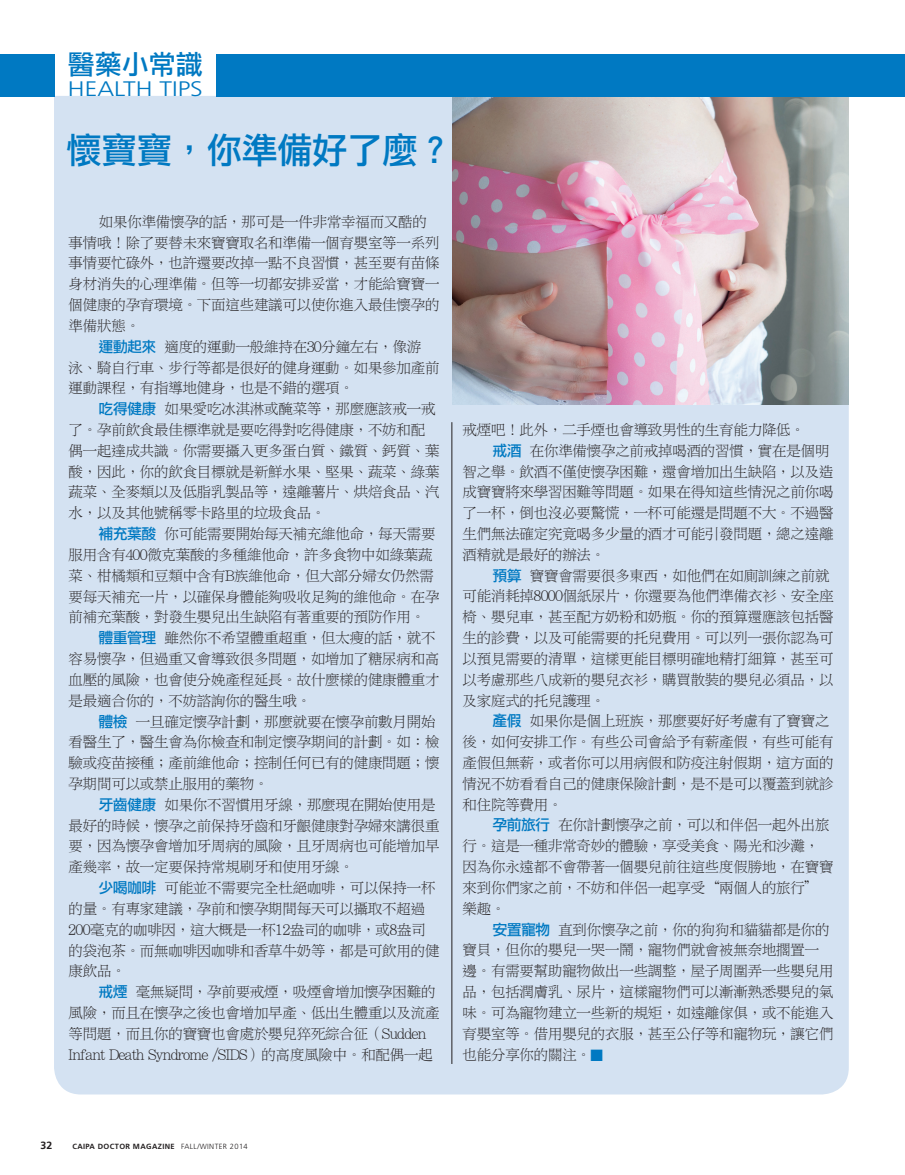
<style>
.page{position:relative;width:905px;height:1175px;background:#fff}
.page>*{position:absolute;margin:0;border:0;box-sizing:border-box;transform-origin:0 0}
.t1{font:36px "Li Hei Pro";letter-spacing:-.025em;color:#0079c2}
.t2{font:27px "Li Hei Pro";color:#0079c2}
.t3{font:300 21px "Frutiger";color:#0079c2;scale:1.2 1}
.CD_7_text{font:15px/20.9px "Li Song Pro";letter-spacing:-.05em;color:#231f20}
.t4{font:700 10.5px "Frutiger";color:#231f20}
.t5{font:700 7.5px "Frutiger";letter-spacing:.05em;color:#231f20}
.s1{font-family:"Li Hei Pro";color:#0079c2}
.s2{color:#0079c2}
.s3{font-weight:300}
</style>
<div class="page">
<div style="left:54px;top:96px;width:794px;height:998px;background:#d4e2f2"></div>
<img style="left:452px;top:96px;width:396px;height:309px">
<div style="left:216px;top:54px;width:688px;height:42px;background:#0079c2"></div>
<div style="left:0;top:54px;width:54px;height:42px;background:#0079c2"></div>
<hr style="left:451px;top:422px;width:1px;height:642px;background:#231f20">
<p class="t2" style="left:68px;top:51px;width:137px">醫藥小常識</p>
<p class="t3" style="left:68px;top:77px;width:114px">HEALTH TIPS</p>
<p class="t1" style="left:66px;top:132px;width:389px">懷寶寶，你準備好了麼？</p>
<p class="CD_7_text" style="left:68px;top:211px;width:373px;text-indent:30px">如果你準備懷孕的話，那可是一件非常幸福而又酷的事情哦！除了要替未來寶寶取名和準備一個育嬰室等一系列事情要忙碌外，也許還要改掉一點不良習慣，甚至要有苗條身材消失的心理準備。但等一切都安排妥當，才能給寶寶一個健康的孕育環境。下面這些建議可以使你進入最佳懷孕的準備狀態。</p>
<p class="CD_7_text" style="left:68px;top:336px;width:373px;text-indent:30px"><span class="s1">運動起來</span> 適度的運動一般維持在30分鐘左右，像游泳、騎自行車、步行等都是很好的健身運動。如果參加產前運動課程，有指導地健身，也是不錯的選項。</p>
<p class="CD_7_text" style="left:68px;top:398px;width:373px;text-indent:30px"><span class="s1">吃得健康</span> 如果愛吃冰淇淋或醃菜等，那麼應該戒一戒了。孕前飲食最佳標準就是要吃得對吃得健康，不妨和配偶一起達成共識。你需要攝入更多蛋白質、鐵質、鈣質、葉酸，因此，你的飲食目標就是新鮮水果、堅果、蔬菜、綠葉蔬菜、全麥類以及低脂乳製品等，遠離薯片、烘焙食品、汽水，以及其他號稱零卡路里的垃圾食品。</p>
<p class="CD_7_text" style="left:68px;top:523px;width:373px;text-indent:30px"><span class="s1">補充葉酸</span> 你可能需要開始每天補充維他命，每天需要服用含有400微克葉酸的多種維他命，許多食物中如綠葉蔬菜、柑橘類和豆類中含有B族維他命，但大部分婦女仍然需要每天補充一片，以確保身體能夠吸收足夠的維他命。在孕前補充葉酸，對發生嬰兒出生缺陷有著重要的預防作用。</p>
<p class="CD_7_text" style="left:68px;top:627px;width:373px;text-indent:30px"><span class="s1">體重管理</span> 雖然你不希望體重超重，但太瘦的話，就不容易懷孕，但過重又會導致很多問題，如增加了糖尿病和高血壓的風險，也會使分娩產程延長。故什麼樣的健康體重才是最適合你的，不妨諮詢你的醫生哦。</p>
<p class="CD_7_text" style="left:68px;top:711px;width:373px;text-indent:30px"><span class="s1">體檢</span> 一旦確定懷孕計劃，那麼就要在懷孕前數月開始看醫生了，醫生會為你檢查和制定懷孕期间的計劃。如：檢驗或疫苗接種；產前維他命；控制任何已有的健康問題；懷孕期間可以或禁止服用的藥物。</p>
<p class="CD_7_text" style="left:68px;top:794px;width:373px;text-indent:30px"><span class="s1">牙齒健康</span> 如果你不習慣用牙線，那麼現在開始使用是最好的時候，懷孕之前保持牙齒和牙齦健康對孕婦來講很重要，因為懷孕會增加牙周病的風險，且牙周病也可能增加早產幾率，故一定要保持常規刷牙和使用牙線。</p>
<p class="CD_7_text" style="left:68px;top:877px;width:373px;text-indent:30px"><span class="s1">少喝咖啡</span> 可能並不需要完全杜絕咖啡，可以保持一杯的量。有專家建議，孕前和懷孕期間每天可以攝取不超過<br>200毫克的咖啡因，這大概是一杯12盎司的咖啡，或8盎司的袋泡茶。而無咖啡因咖啡和香草牛奶等，都是可飲用的健康飲品。</p>
<p class="CD_7_text" style="left:68px;top:981px;width:373px;text-indent:30px"><span class="s1">戒煙</span> 毫無疑問，孕前要戒煙，吸煙會增加懷孕困難的風險，而且在懷孕之後也會增加早產、低出生體重以及流產等問題，而且你的寶寶也會處於嬰兒猝死綜合征（Sudden Infant Death Syndrome /SIDS）的高度風險中。和配偶一起</p>
<p class="CD_7_text" style="left:462px;top:419px;width:344px">戒煙吧！此外，二手煙也會導致男性的生育能力降低。</p>
<p class="CD_7_text" style="left:462px;top:440px;width:373px;text-indent:30px"><span class="s1">戒酒</span> 在你準備懷孕之前戒掉喝酒的習慣，實在是個明智之舉。飲酒不僅使懷孕困難，還會增加出生缺陷，以及造成寶寶將來學習困難等問題。如果在得知這些情況之前你喝了一杯，倒也沒必要驚慌，一杯可能還是問題不大。不過醫生們無法確定究竟喝多少量的酒才可能引發問題，總之遠離酒精就是最好的辦法。</p>
<p class="CD_7_text" style="left:462px;top:565px;width:373px;text-indent:30px"><span class="s1">預算</span> 寶寶會需要很多東西，如他們在如廁訓練之前就可能消耗掉8000個紙尿片，你還要為他們準備衣衫、安全座椅、嬰兒車，甚至配方奶粉和奶瓶。你的預算還應該包括醫生的診費，以及可能需要的托兒費用。可以列一張你認為可以預見需要的清單，這樣更能目標明確地精打細算，甚至可以考慮那些八成新的嬰兒衣衫，購買散裝的嬰兒必須品，以及家庭式的托兒護理。</p>
<p class="CD_7_text" style="left:462px;top:710px;width:373px;text-indent:30px"><span class="s1">產假</span> 如果你是個上班族，那麼要好好考慮有了寶寶之後，如何安排工作。有些公司會給予有薪產假，有些可能有產假但無薪，或者你可以用病假和防疫注射假期，這方面的情況不妨看看自己的健康保險計劃，是不是可以覆蓋到就診和住院等費用。</p>
<p class="CD_7_text" style="left:462px;top:815px;width:373px;text-indent:30px"><span class="s1">孕前旅行</span> 在你計劃懷孕之前，可以和伴侶一起外出旅行。這是一種非常奇妙的體驗，享受美食、陽光和沙灘，因為你永遠都不會帶著一個嬰兒前往這些度假勝地，在寶寶來到你們家之前，不妨和伴侶一起享受“兩個人的旅行”樂趣。</p>
<p class="CD_7_text" style="left:462px;top:919px;width:373px;text-indent:30px"><span class="s1">安置寵物</span> 直到你懷孕之前，你的狗狗和貓貓都是你的寶貝，但你的嬰兒一哭一鬧，寵物們就會被無奈地擱置一邊。有需要幫助寵物做出一些調整，屋子周圍弄一些嬰兒用品，包括潤膚乳、尿片，這樣寵物們可以漸漸熟悉嬰兒的氣味。可為寵物建立一些新的規矩，如遠離傢俱，或不能進入育嬰室等。借用嬰兒的衣服，甚至公仔等和寵物玩，讓它們也能分享你的關注。<span class="s2">■</span></p>
<p class="t4" style="left:40px;top:1139px;width:13px">32</p>
<p class="t5" style="left:72px;top:1142px;width:177px">CAIPA DOCTOR MAGAZINE <span class="s3">FALL/WINTER 2014</span></p>
</div>
